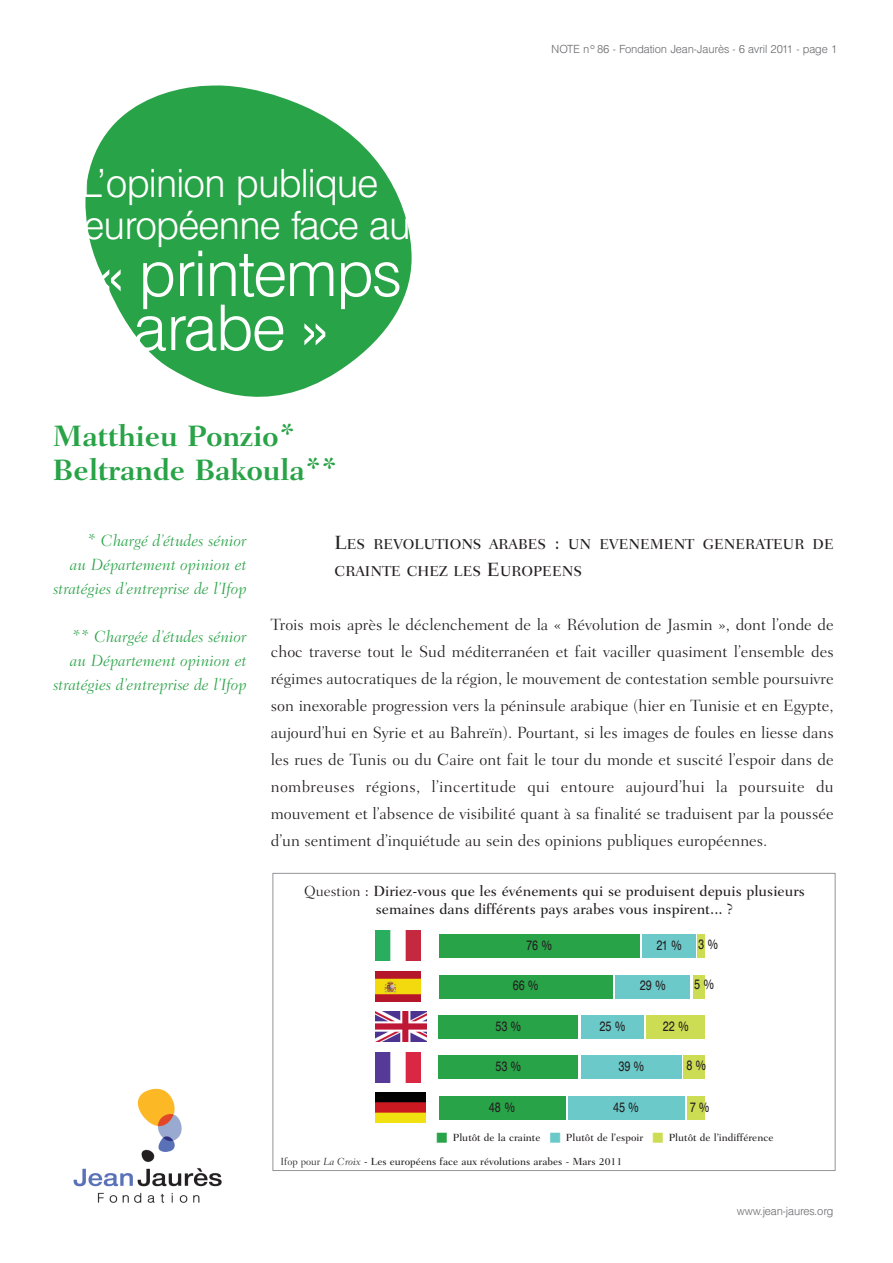
<style>
.page{position:relative;width:893px;height:1263px;background:#fff}
.page>*{position:absolute;margin:0;border:0;box-sizing:border-box;transform-origin:0 0}
.t1{font:300 63px/54px "AT Triumvirate";letter-spacing:-.025em;color:#fff;text-align:center}
.t2{font:300 39px/42px "AT Triumvirate";letter-spacing:-.025em;color:#fff}
.t3{font:700 30px/34.5px "Fairfield LH";letter-spacing:-.01em;color:#29a347}
.t4{font:300 16.5px/27px "Fairfield LH";color:#231f20;text-align:justify}
.t5{font:italic 300 16.5px/24px "Fairfield LH";color:#29a347;text-align:right}
.t6{font:500 15px/18px "Fairfield LH";color:#231f20;text-align:center}
.t7{font:500 14.7px/27px "Fairfield LH";color:#231f20}
.t8{font:13.5px "AT Triumvirate";color:#231f20;scale:.8 1}
.t9{font:300 11.25px "AT Triumvirate";letter-spacing:-.01em;color:#6c6d70}
.t10{font:500 10.5px "Fairfield LH";color:#231f20}
.s1{font-size:19.5px}
.s2{font-weight:300}
.s3{color:#29a347}
.s4{color:#6cc9c9}
.s5{color:#cddd53}
.s6{font-weight:300;font-style:italic}
</style>
<div class="page">
<svg style="left:85px;top:85px;width:327px;height:312px;fill:#29a347"></svg>
<img style="left:73px;top:1088px;width:149px;height:115px">
<div style="left:272px;top:873px;width:563px;height:298px;border:1px solid #939598"></div>
<img style="left:375px;top:931px;width:45px;height:30px">
<img style="left:375px;top:971px;width:45px;height:30px">
<img style="left:375px;top:1012px;width:52px;height:30px">
<img style="left:375px;top:1052px;width:45px;height:30px">
<img style="left:375px;top:1092px;width:51px;height:30px">
<div style="left:439px;top:934px;width:201px;height:24px;background:#29a347"></div>
<div style="left:642px;top:934px;width:54px;height:24px;background:#6cc9c9"></div>
<div style="left:698px;top:934px;width:7px;height:24px;background:#cddd53"></div>
<div style="left:439px;top:974px;width:174px;height:24px;background:#29a347"></div>
<div style="left:615px;top:974px;width:75px;height:24px;background:#6cc9c9"></div>
<div style="left:693px;top:974px;width:12px;height:24px;background:#cddd53"></div>
<div style="left:439px;top:1015px;width:139px;height:24px;background:#29a347"></div>
<div style="left:581px;top:1015px;width:63px;height:24px;background:#6cc9c9"></div>
<div style="left:646px;top:1015px;width:59px;height:24px;background:#cddd53"></div>
<div style="left:439px;top:1055px;width:139px;height:24px;background:#29a347"></div>
<div style="left:581px;top:1055px;width:101px;height:24px;background:#6cc9c9"></div>
<div style="left:683px;top:1055px;width:22px;height:24px;background:#cddd53"></div>
<div style="left:439px;top:1096px;width:126px;height:24px;background:#29a347"></div>
<div style="left:568px;top:1096px;width:116px;height:24px;background:#6cc9c9"></div>
<div style="left:687px;top:1096px;width:18px;height:24px;background:#cddd53"></div>
<h2 class="t2" style="left:80px;top:161px;width:332px">L’opinion publique européenne face au</h2>
<h1 class="t1" style="left:97px;top:245px;width:306px">« printemps arabe »</h1>
<h3 class="t3" style="left:53px;top:419px;width:287px">Matthieu Ponzio*<br>Beltrande Bakoula**</h3>
<p class="t9" style="left:551px;top:42px;width:288px">NOTE n°86 - Fondation Jean-Jaurès - 6 avril 2011 - page 1</p>
<p class="t5" style="left:53px;top:529px;width:195px">* Chargé d’études sénior<br>au Département opinion et stratégies d’entreprise de l’Ifop</p>
<p class="t5" style="left:53px;top:625px;width:195px">** Chargée d’études sénior au Département opinion et stratégies d’entreprise de l’Ifop</p>
<p class="t7" style="left:335px;top:530px;width:501px"><span class="s1">L</span>ES REVOLUTIONS ARABES <span class="s1">:</span> UN EVENEMENT GENERATEUR DE<br>CRAINTE CHEZ LES <span class="s1">E</span>UROPEENS</p>
<p class="t4" style="left:271px;top:611px;width:564px">Trois mois après le déclenchement de la « Révolution de Jasmin », dont l’onde de choc traverse tout le Sud méditerranéen et fait vaciller quasiment l’ensemble des régimes autocratiques de la région, le mouvement de contestation semble poursuivre son inexorable progression vers la péninsule arabique (hier en Tunisie et en Egypte, aujourd’hui en Syrie et au Bahreïn). Pourtant, si les images de foules en liesse dans les rues de Tunis ou du Caire ont fait le tour du monde et suscité l’espoir dans de nombreuses régions, l’incertitude qui entoure aujourd’hui la poursuite du mouvement et l’absence de visibilité quant à sa finalité se traduisent par la poussée d’un sentiment d’inquiétude au sein des opinions publiques européennes.</p>
<p class="t6" style="left:304px;top:882px;width:502px"><span class="s2">Question</span> : Diriez-vous que les événements qui se produisent depuis plusieurs semaines dans différents pays arabes vous inspirent... ?</p>
<p class="t8" style="left:526px;top:936px;width:34px">76 %</p>
<p class="t8" style="left:656px;top:936px;width:79px">21% 3%</p>
<p class="t8" style="left:513px;top:977px;width:34px">66 %</p>
<p class="t8" style="left:640px;top:977px;width:34px">29 %</p>
<p class="t8" style="left:694px;top:975px;width:26px">5 %</p>
<p class="t8" style="left:495px;top:1017px;width:34px">53 %</p>
<p class="t8" style="left:599px;top:1017px;width:34px">25 %</p>
<p class="t8" style="left:663px;top:1017px;width:34px">22 %</p>
<p class="t8" style="left:495px;top:1057px;width:34px">53 %</p>
<p class="t8" style="left:618px;top:1057px;width:34px">39 %</p>
<p class="t8" style="left:686px;top:1056px;width:26px">8 %</p>
<p class="t8" style="left:489px;top:1098px;width:34px">48 %</p>
<p class="t8" style="left:613px;top:1098px;width:34px">45 %</p>
<p class="t8" style="left:690px;top:1098px;width:26px">7 %</p>
<p class="t10" style="left:437px;top:1131px;width:338px"><span class="s3">■</span> Plutôt de la crainte <span class="s4">■</span> Plutôt de l’espoir <span class="s5">■</span> Plutôt de l’indifférence</p>
<p class="t10" style="left:280px;top:1155px;width:343px"><span class="s2">Ifop pour</span> <span class="s6">La Croix</span> - Les européens face aux révolutions arabes - Mars 2011</p>
<p class="t9" style="left:737px;top:1203px;width:98px">www.jean-jaures.org</p>
</div>
